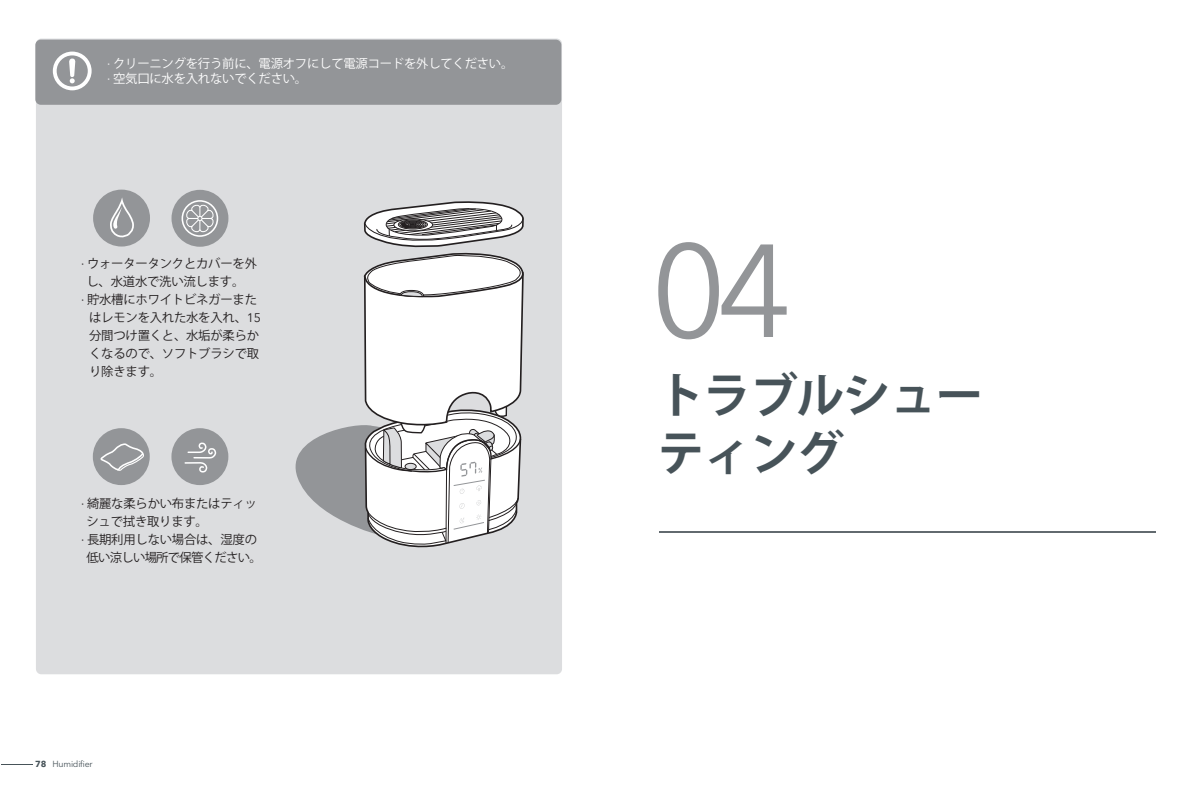
<style>
.page{position:relative;width:1191px;height:794px;background:#fff}
.page>*{position:absolute;margin:0;border:0;box-sizing:border-box;transform-origin:0 0}
.t1{font:130.55px "Avenir Next LT Pro";color:#939598}
.t2{font:700 47.6px/57.1px "Koz Go Pr 6 N";letter-spacing:-.025em;color:#475359}
.t3{font:12.42px "Koz Go Pr 6 N";letter-spacing:-.02em;color:#231f20}
.t4{font:12.42px/14.5px "Koz Go Pr 6 N";letter-spacing:-.02em;color:#fff}
.t5{font:12.42px "Koz Go Pr 6 N";letter-spacing:-.06em;color:#231f20}
.t6{font:8.75px "Avenir Next LT Pro";letter-spacing:-.025em;color:#475359}
.s1{font-family:"Avenir Next LT Pro"}
.s2{font-weight:700}
</style>
<div class="page">
<div style="left:36px;top:39px;width:526px;height:635px;background:#dcdddf;border-radius:5px"></div>
<div style="left:35px;top:40px;width:526px;height:65px;background:#939598;border-radius:6px"></div>
<svg style="left:53px;top:52px;width:39px;height:38px"></svg>
<hr style="left:659px;top:531px;width:497px;height:2px;background:#626a6f">
<div style="left:93px;top:190px;width:57px;height:56px;background:#939598;border-radius:50%"></div>
<svg style="left:295px;top:201px;width:229px;height:347px"></svg>
<div style="left:171px;top:190px;width:57px;height:57px;background:#939598;border-radius:50%"></div>
<svg style="left:181px;top:200px;width:37px;height:37px"></svg>
<div style="left:93px;top:428px;width:57px;height:57px;background:#939598;border-radius:50%"></div>
<svg style="left:100px;top:444px;width:44px;height:27px"></svg>
<div style="left:171px;top:428px;width:57px;height:57px;background:#939598;border-radius:50%"></div>
<svg style="left:184px;top:442px;width:32px;height:30px"></svg>
<svg style="left:110px;top:201px;width:24px;height:37px"></svg>
<hr style="left:1px;top:764px;width:31px;height:1px;background:#475359">
<p class="t4" style="left:107px;top:57px;width:408px"><span class="s1">·</span> クリーニングを行う前に、電源オフにして電源コードを外してください。<span class="s1">·</span> 空気口に水を入れないでください。</p>
<p class="t3" style="left:81px;top:256px;width:177px"><span class="s1">·</span> ウォータータンクとカバーを外</p>
<p class="t3" style="left:87px;top:274px;width:159px">し、水道水で洗い流します。</p>
<p class="t3" style="left:81px;top:292px;width:177px"><span class="s1">·</span> 貯水槽にホワイトビネガーまた</p>
<p class="t3" style="left:89px;top:310px;width:173px">はレモンを入れた水を入れ、<span class="s1">15</span></p>
<p class="t3" style="left:89px;top:328px;width:171px">分間つけ置くと、水垢が柔らか</p>
<p class="t3" style="left:89px;top:346px;width:171px">くなるので、ソフトブラシで取</p>
<p class="t3" style="left:89px;top:364px;width:74px">り除きます。</p>
<p class="t3" style="left:81px;top:496px;width:177px"><span class="s1">·</span> 綺麗な柔らかい布またはティッ</p>
<p class="t3" style="left:87px;top:514px;width:123px">シュで拭き取ります。</p>
<p class="t3" style="left:81px;top:532px;width:177px"><span class="s1">·</span> 長期利用しない場合は、湿度の</p>
<p class="t5" style="left:87px;top:550px;width:177px">低い涼しい場所で保管ください。</p>
<p class="t6" style="left:35px;top:759px;width:59px"><span class="s2">78</span> Humidifier</p>
<h1 class="t1" style="left:650px;top:214px;width:143px">04</h1>
<h2 class="t2" style="left:657px;top:368px;width:328px">トラブルシューティング</h2>
</div>
